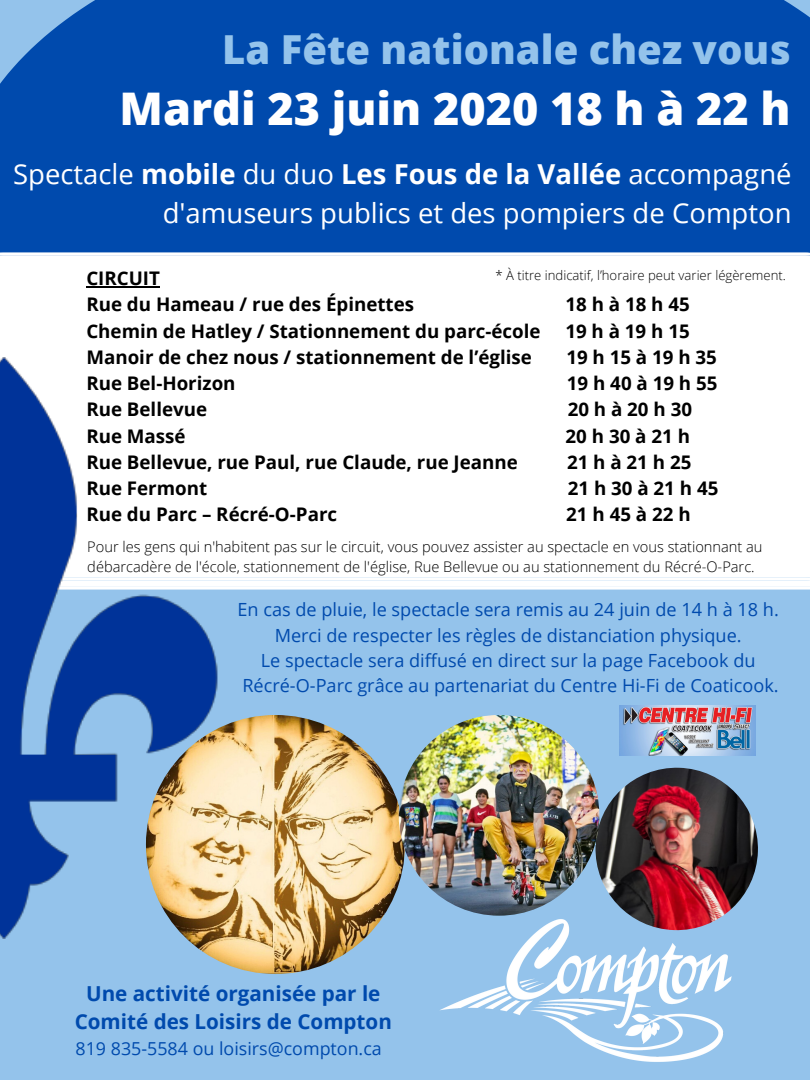
<style>
.page{position:relative;width:810px;height:1080px;background:#94c3eb}
.page>*{position:absolute;margin:0;border:0;box-sizing:border-box;transform-origin:0 0}
.t1{font:800 45px "Open Sans";color:#fff}
.t2{font:800 40px "Open Sans";color:#94c3eb}
.t3{font:27.5px/38.4px "Open Sans";color:#fff;text-align:right}
.t4{font:700 20.62px/28.5px "Open Sans";color:#004aad;text-align:center}
.t5{font:700 18.75px/26.2px "Open Sans";color:#000}
.t6{font:18.12px/25.3px "Open Sans";color:#004aad;text-align:center}
.t7{font:17.88px "Open Sans";color:#004aad}
.t8{font:300 14.62px/20.1px "Open Sans";color:#000}
.t9{font:300 13.12px "Open Sans";color:#000}
.s1{font-weight:700}
</style>
<div class="page">
<div style="left:0;top:0;width:810px;height:252px;background:#004aad"></div>
<img style="left:146px;top:715px;width:259px;height:259px;border-radius:50%">
<img style="left:594px;top:767px;width:164px;height:141px">
<img style="left:440px;top:908px;width:293px;height:154px">
<div style="left:0;top:252px;width:810px;height:338px;background:#fff"></div>
<img style="left:0;top:357px;width:391px;height:582px">
<hr style="left:86px;top:286px;width:74px;height:2px;background:#000">
<img style="left:399px;top:715px;width:200px;height:201px;border-radius:50%">
<img style="left:619px;top:706px;width:136px;height:49px">
<h2 class="t2" style="left:222px;top:21px;width:570px">La Fête nationale chez vous</h2>
<h1 class="t1" style="left:120px;top:77px;width:673px">Mardi 23 juin 2020 18 h à 22 h</h1>
<h3 class="t3" style="left:13px;top:154px;width:780px">Spectacle <span class="s1">mobile</span> du duo <span class="s1">Les Fous de la Vallée</span> accompagné d'amuseurs publics et des pompiers de Compton</h3>
<p class="t5" style="left:86px;top:265px;width:329px">CIRCUIT<br>Rue du Hameau / rue des Épinettes</p>
<p class="t9" style="left:495px;top:266px;width:292px">* À titre indicatif, l’horaire peut varier légèrement.</p>
<p class="t5" style="left:565px;top:291px;width:126px">18 h à 18 h 45</p>
<p class="t5" style="left:86px;top:317px;width:456px">Chemin de Hatley / Stationnement du parc-école</p>
<p class="t5" style="left:565px;top:317px;width:126px">19 h à 19 h 15</p>
<p class="t5" style="left:86px;top:343px;width:447px">Manoir de chez nous / stationnement de l’église</p>
<p class="t5" style="left:566px;top:343px;width:152px">19 h 15 à 19 h 35</p>
<p class="t5" style="left:86px;top:370px;width:151px">Rue Bel-Horizon</p>
<p class="t5" style="left:567px;top:370px;width:152px">19 h 40 à 19 h 55</p>
<p class="t5" style="left:86px;top:396px;width:122px">Rue Bellevue</p>
<p class="t5" style="left:568px;top:396px;width:126px">20 h à 20 h 30</p>
<p class="t5" style="left:86px;top:422px;width:101px">Rue Massé</p>
<p class="t5" style="left:566px;top:422px;width:126px">20 h 30 à 21 h</p>
<p class="t5" style="left:86px;top:448px;width:433px">Rue Bellevue, rue Paul, rue Claude, rue Jeanne</p>
<p class="t5" style="left:567px;top:448px;width:126px">21 h à 21 h 25</p>
<p class="t5" style="left:86px;top:475px;width:122px">Rue Fermont</p>
<p class="t5" style="left:568px;top:475px;width:152px">21 h 30 à 21 h 45</p>
<p class="t5" style="left:86px;top:501px;width:252px">Rue du Parc – Récré-O-Parc</p>
<p class="t5" style="left:566px;top:501px;width:126px">21 h 45 à 22 h</p>
<p class="t8" style="left:87px;top:536px;width:677px">Pour les gens qui n'habitent pas sur le circuit, vous pouvez assister au spectacle en vous stationnant au débarcadère de l'école, stationnement de l'église, Rue Bellevue ou au stationnement du Récré-O-Parc.</p>
<p class="t6" style="left:237px;top:597px;width:543px">En cas de pluie, le spectacle sera remis au 24 juin de 14 h à 18 h.<br>Merci de respecter les règles de distanciation physique.<br>Le spectacle sera diffusé en direct sur la page Facebook du Récré-O-Parc grâce au partenariat du Centre Hi-Fi de Coaticook.</p>
<p class="t4" style="left:75px;top:979px;width:319px">Une activité organisée par le<br>Comité des Loisirs de Compton</p>
<p class="t7" style="left:76px;top:1035px;width:308px">819 835-5584 ou loisirs@compton.ca</p>
</div>
